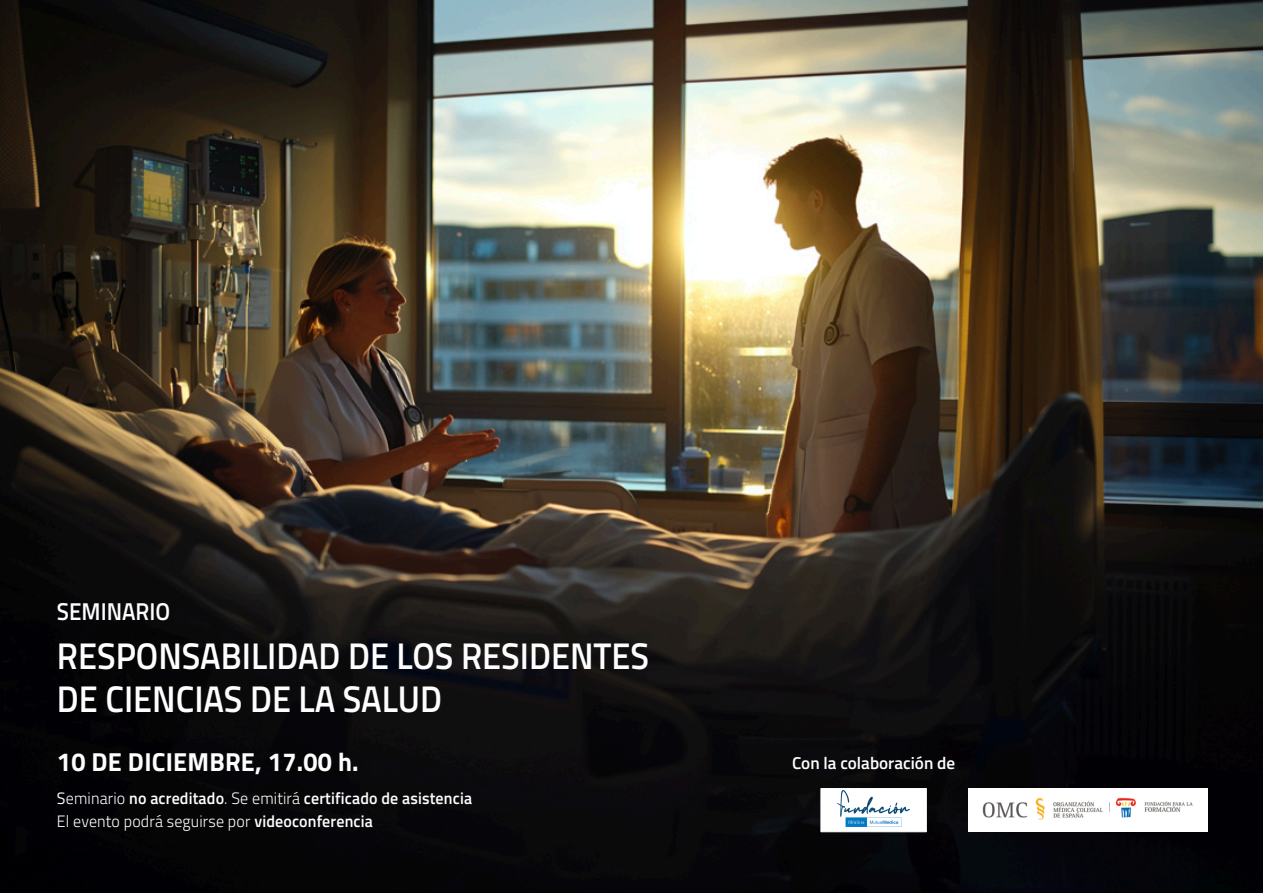
<style>
.page{position:relative;width:1263px;height:893px;background:#fff}
.page>*{position:absolute;margin:0;border:0;box-sizing:border-box;transform-origin:0 0}
.t1{font:600 37.2px "Titillium Web";color:#fefefe;scale:.92 1}
.t2{font:700 26.1px "Titillium Web";letter-spacing:.01em;color:#fefefe}
.t3{font:600 24.45px "Titillium Web";color:#fefefe;scale:.92 1}
.t4{font:600 17.1px "Titillium Web";color:#fff}
.t5{font:600 16.5px "Titillium Web";letter-spacing:.01em;color:#fefefe}
.t6{font:300 16.5px "Titillium Web";letter-spacing:.01em;color:#fefefe}
.s1{font-weight:400}
.s2{font-weight:300}
.s3{font-weight:600}
</style>
<div class="page">
<img style="left:0;top:0;width:1263px;height:893px">
<img style="left:968px;top:788px;width:240px;height:44px">
<div style="left:820px;top:788px;width:107px;height:44px;background:#fff;border:1px solid #fff"></div>
<img style="left:838px;top:790px;width:71px;height:37px">
<p class="t3" style="left:57px;top:592px;width:125px">SEMINARIO</p>
<p class="t1" style="left:57px;top:626px;width:645px">RESPONSABILIDAD DE LOS RESIDENTES</p>
<p class="t1" style="left:57px;top:670px;width:420px">DE CIENCIAS DE LA SALUD</p>
<p class="t2" style="left:57px;top:741px;width:303px">10 DE DICIEMBRE, 17.00 h.</p>
<p class="t5" style="left:57px;top:785px;width:417px"><span class="s1">S</span><span class="s2">eminario</span> no acreditado<span class="s2">. Se emitirá</span> certificado de asistencia</p>
<p class="t6" style="left:57px;top:808px;width:317px">El evento podrá seguirse por <span class="s3">videoconferencia</span></p>
<p class="t4" style="left:792px;top:749px;width:164px">Con la colaboración de</p>
</div>
